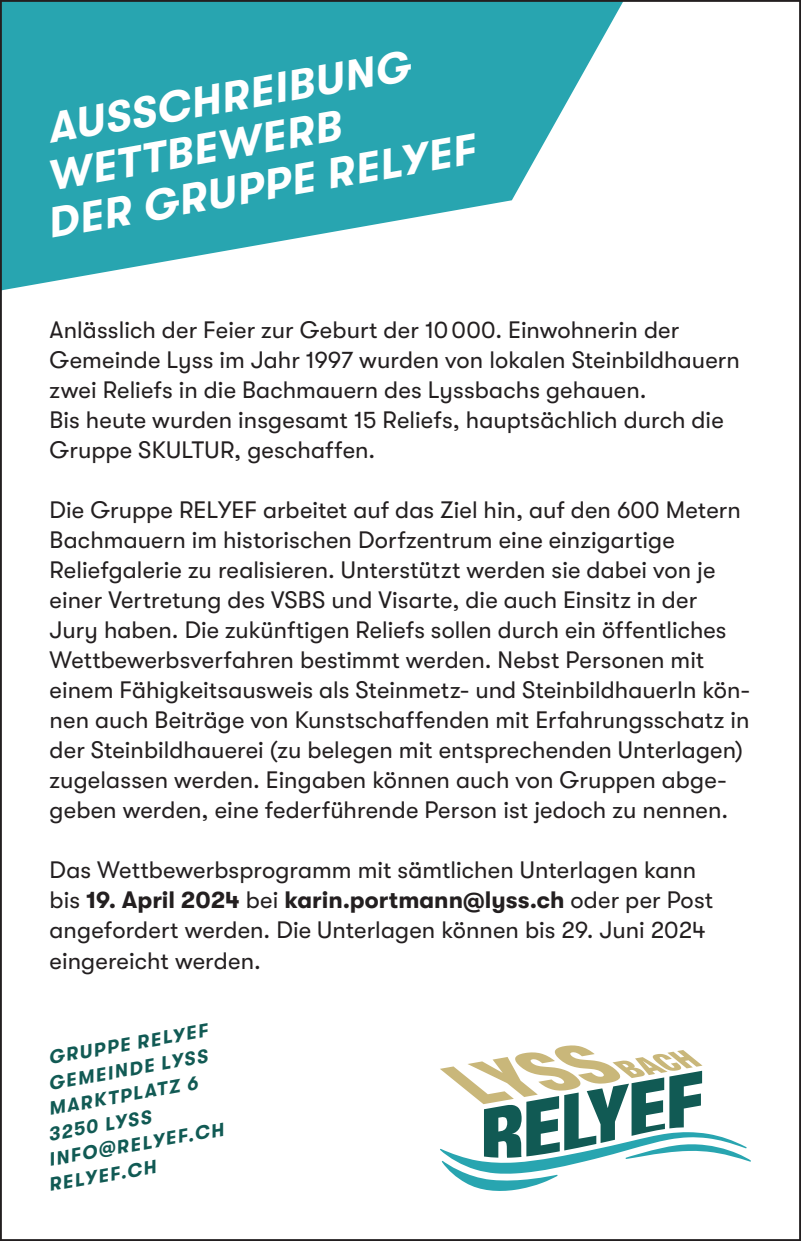
<style>
.page{position:relative;width:801px;height:1241px;background:#fff}
.page>*{position:absolute;margin:0;border:0;box-sizing:border-box;transform-origin:0 0}
.t1{font:italic 700 42.5px/46.8px "GT Walsheim Pro";color:#fff}
.t2{font:23.75px/30px "GT Walsheim Pro";letter-spacing:.005em;color:#231f20}
.t3{font:italic 700 18.75px "GT Walsheim Pro";color:#115a54}
.s1{font-weight:700}
</style>
<div class="page">
<svg style="left:440px;top:1045px;width:311px;height:146px"></svg>
<svg style="left:3px;top:3px;width:620px;height:287px;fill:#28a5b0"></svg>
<h1 class="t1" style="left:28px;top:113px;width:435px;text-indent:16px;rotate:-10deg">AUSSCHREIBUNG<br>WETTBEWERB<br>DER GRUPPE RELYEF</h1>
<p class="t2" style="left:50px;top:315px;width:692px">Anlässlich der Feier zur Geburt der 10 000. Einwohnerin der Gemeinde Lyss im Jahr 1997 wurden von lokalen Steinbildhauern zwei Reliefs in die Bachmauern des Lyssbachs gehauen.<br>Bis heute wurden insgesamt 15 Reliefs, hauptsächlich durch die Gruppe SKULTUR, geschaffen.</p>
<p class="t2" style="left:50px;top:495px;width:702px">Die Gruppe RELYEF arbeitet auf das Ziel hin, auf den 600 Metern Bachmauern im historischen Dorfzentrum eine einzigartige Reliefgalerie zu realisieren. Unterstützt werden sie dabei von je einer Vertretung des VSBS und Visarte, die auch Einsitz in der Jury haben. Die zukünftigen Reliefs sollen durch ein öffentliches Wettbewerbsverfahren bestimmt werden. Nebst Personen mit einem Fähigkeitsausweis als Steinmetz- und SteinbildhauerIn kön&shy;nen auch Beiträge von Kunstschaffenden mit Erfahrungsschatz in der Steinbildhauerei (zu belegen mit entsprechenden Unterlagen) zugelassen werden. Eingaben können auch von Gruppen abge&shy;geben werden, eine federführende Person ist jedoch zu nennen.</p>
<p class="t2" style="left:50px;top:855px;width:665px">Das Wettbewerbsprogramm mit sämtlichen Unterlagen kann bis <span class="s1">19. April 2024</span> bei <span class="s1">karin.portmann@lyss.ch</span> oder per Post angefordert werden. Die Unterlagen können bis 29. Juni 2024 eingereicht werden.</p>
<p class="t3" style="left:47px;top:1050px;width:163px;rotate:-10deg">GRUPPE RELYEF</p>
<p class="t3" style="left:47px;top:1076px;width:162px;rotate:-10deg">GEMEINDE LYSS</p>
<p class="t3" style="left:47px;top:1098px;width:153px;rotate:-10deg">MARKTPLATZ 6</p>
<p class="t3" style="left:47px;top:1123px;width:105px;rotate:-10deg">3250 LYSS</p>
<p class="t3" style="left:47px;top:1149px;width:179px;rotate:-10deg">INFO@RELYEF.CH</p>
<p class="t3" style="left:47px;top:1177px;width:110px;rotate:-10deg">RELYEF.CH</p>
</div>
